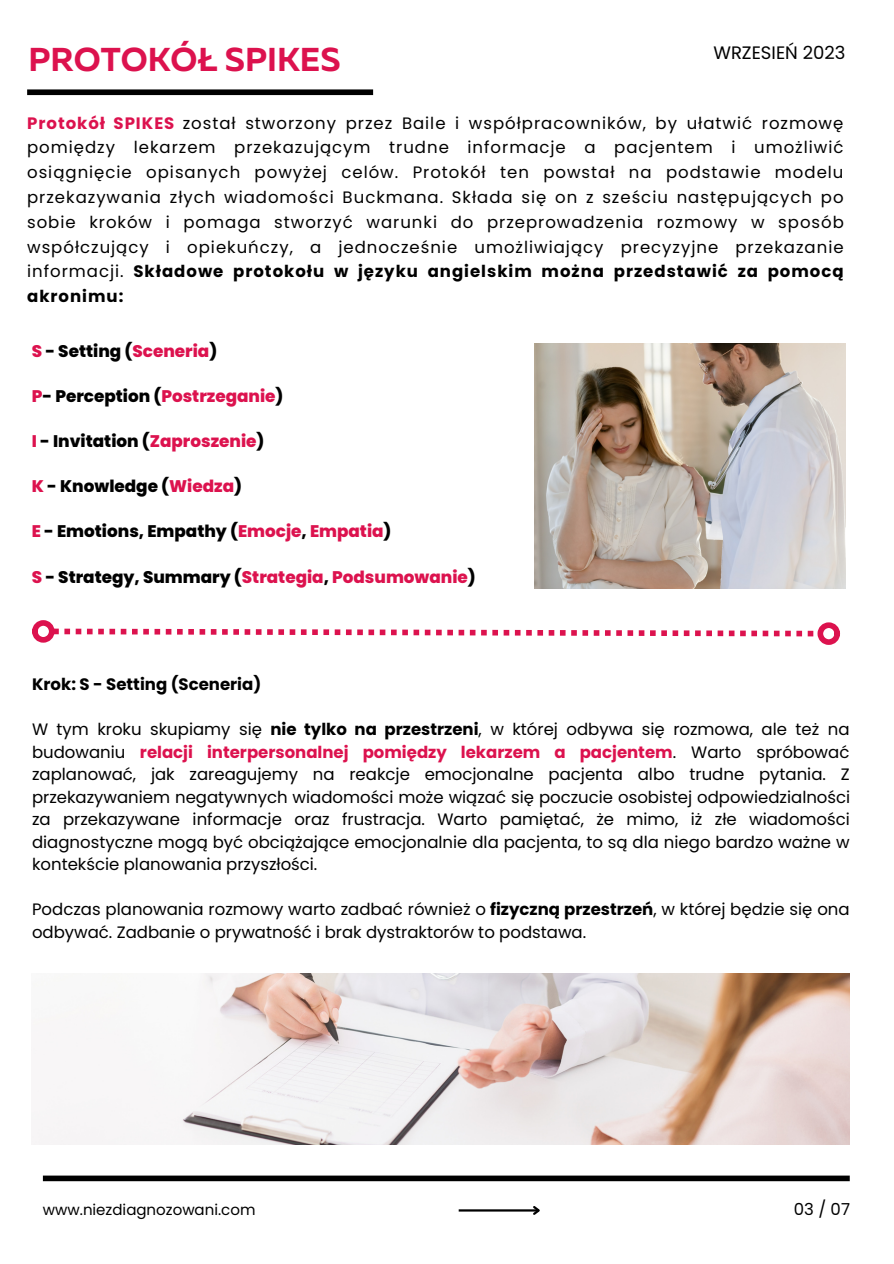
<style>
.page{position:relative;width:894px;height:1264px;background:#fff}
.page>*{position:absolute;margin:0;border:0;box-sizing:border-box;transform-origin:0 0}
.t1{font:700 33px "Muller";color:#dc124e}
.t2{font:18px "Poppins";color:#000}
.t3{font:800 16.8px "Poppins";color:#000}
.t4{font:800 16.8px "Poppins";color:#dc124e}
.t5{font:16.5px/24.8px "Poppins";color:#000;text-align:justify}
.t6{font:700 16.5px "Poppins";color:#000}
.t7{font:15px "Poppins";color:#000}
.s1{font-weight:700;color:#dc124e}
.s2{font-weight:700}
.s3{color:#dc124e}
.s4{color:#000}
</style>
<div class="page">
<div style="left:27px;top:89px;width:346px;height:6px;background:#000"></div>
<div style="left:43px;top:1175px;width:806px;height:6px;background:#000"></div>
<hr style="left:458px;top:1209px;width:80px;height:2px;background:#000">
<svg style="left:531px;top:1206px;width:9px;height:9px"></svg>
<img style="left:534px;top:343px;width:311px;height:245px">
<svg style="left:54px;top:628px;width:759px;height:8px"></svg>
<div style="left:32px;top:620px;width:23px;height:22px;border:6px solid #dc124e;border-radius:50%"></div>
<div style="left:817px;top:622px;width:22px;height:23px;border:6px solid #dc124e;border-radius:50%"></div>
<img style="left:32px;top:973px;width:817px;height:171px">
<p class="t1" style="left:28px;top:46px;width:313px">PROTOKÓŁ SPIKES</p>
<p class="t2" style="left:713px;top:40px;width:133px">WRZESIEŃ 2023</p>
<p class="t5" style="left:27px;top:110px;width:818px"><span class="s1">Protokół SPIKES</span> został stworzony przez Baile i współpracowników, by ułatwić rozmowę pomiędzy lekarzem przekazującym trudne informacje a pacjentem i umożliwić osiągnięcie opisanych powyżej celów. Protokół ten powstał na podstawie modelu przekazywania złych wiadomości Buckmana. Składa się on z sześciu następujących po sobie kroków i pomaga stworzyć warunki do przeprowadzenia rozmowy w sposób współczujący i opiekuńczy, a jednocześnie umożliwiający precyzyjne przekazanie informacji. <span class="s2">Składowe protokołu w języku angielskim można przedstawić za pomocą akronimu:</span></p>
<p class="t3" style="left:32px;top:339px;width:187px"><span class="s3">S</span> - Setting (<span class="s3">Sceneria</span>)</p>
<p class="t4" style="left:32px;top:384px;width:253px">P<span class="s4">- Perception (</span>Postrzeganie<span class="s4">)</span></p>
<p class="t3" style="left:32px;top:429px;width:234px"><span class="s3">I</span> - Invitation (<span class="s3">Zaproszenie</span>)</p>
<p class="t3" style="left:32px;top:475px;width:212px"><span class="s3">K</span> - Knowledge (<span class="s3">Wiedza</span>)</p>
<p class="t3" style="left:32px;top:520px;width:361px"><span class="s3">E</span> - Emotions, Empathy (<span class="s3">Emocje</span>, <span class="s3">Empatia</span>)</p>
<p class="t4" style="left:32px;top:565px;width:445px">S <span class="s4">- Strategy, Summary (</span>Strategia<span class="s4">,</span> Podsumowanie<span class="s4">)</span></p>
<p class="t6" style="left:32px;top:672px;width:231px">Krok: S - Setting (Sceneria)</p>
<p class="t5" style="left:32px;top:718px;width:819px;line-height:22.5px">W tym kroku skupiamy się <span class="s2">nie tylko na przestrzeni</span>, w której odbywa się rozmowa, ale też na budowaniu <span class="s1">relacji interpersonalnej pomiędzy lekarzem a pacjentem</span>. Warto spróbować zaplanować, jak zareagujemy na reakcje emocjonalne pacjenta albo trudne pytania. Z przekazywaniem negatywnych wiadomości może wiązać się poczucie osobistej odpowiedzialności za przekazywane informacje oraz frustracja. Warto pamiętać, że mimo, iż złe wiadomości diagnostyczne mogą być obciążające emocjonalnie dla pacjenta, to są dla niego bardzo ważne w kontekście planowania przyszłości.</p>
<p class="t5" style="left:32px;top:898px;width:818px;line-height:22.5px">Podczas planowania rozmowy warto zadbać również o <span class="s2">fizyczną przestrzeń</span>, w której będzie się ona odbywać. Zadbanie o prywatność i brak dystraktorów to podstawa.</p>
<p class="t7" style="left:43px;top:1199px;width:214px">www.niezdiagnozowani.com</p>
<p class="t5" style="left:793px;top:1196px;width:58px">03 / 07</p>
</div>
